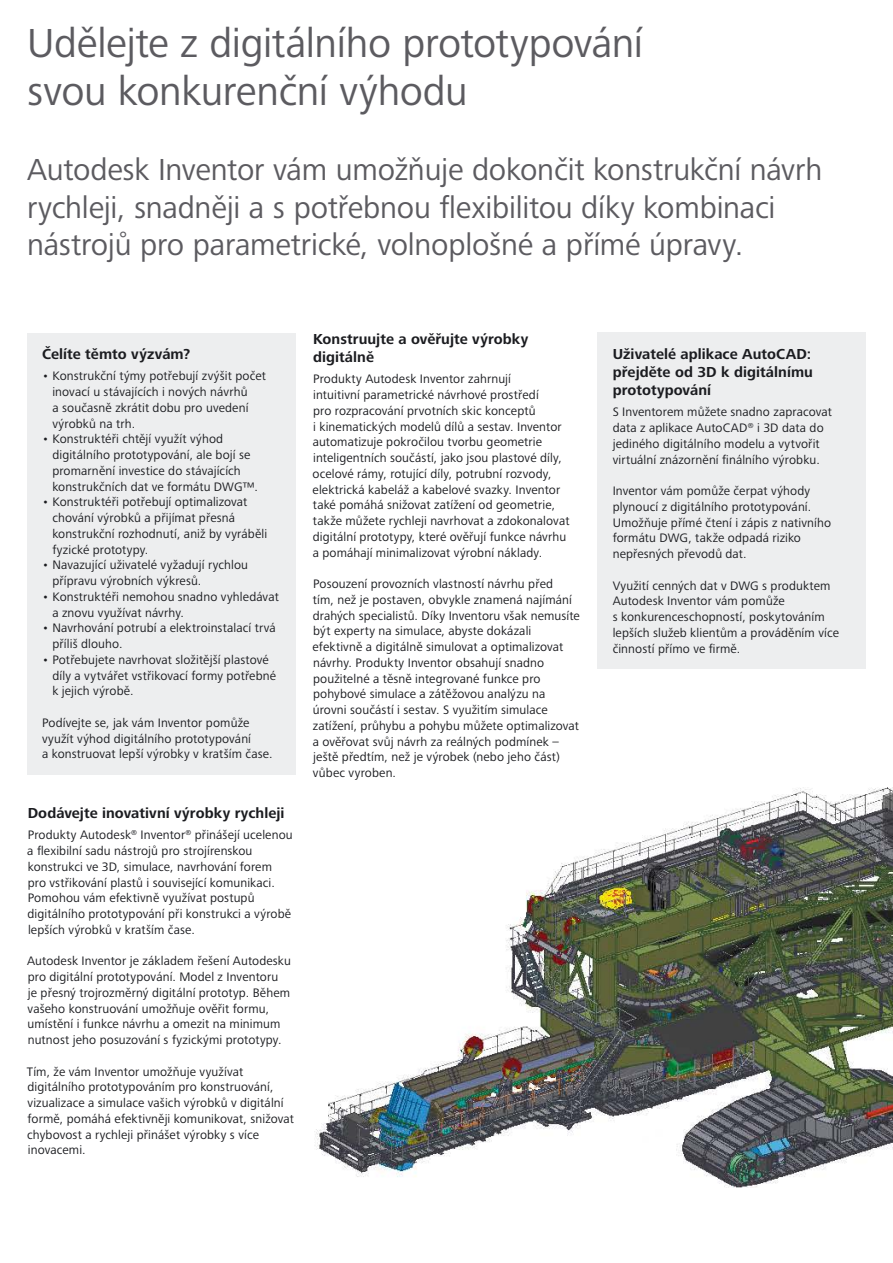
<style>
.page{position:relative;width:893px;height:1263px;background:#fff}
.page>*{position:absolute;margin:0;border:0;box-sizing:border-box;transform-origin:0 0}
.t1{font:42px/48px "Frutiger Next LTW1 G";letter-spacing:-.01em;color:#5c5b60}
.t2{font:31.5px/37.5px "Frutiger Next LTW1 G";letter-spacing:-.01em;color:#5c5b60}
.t3{font:700 15px/18px "Frutiger Next LTW1 G";letter-spacing:.005em;color:#1b1c20;text-align:justify}
.t4{font:12.75px/15.8px "Frutiger Next LTW1 G";letter-spacing:.01em;color:#1b1c20}
</style>
<div class="page">
<img style="left:284px;top:646px;width:609px;height:541px">
<div style="left:27px;top:333px;width:268px;height:441px;background:#edeeef"></div>
<div style="left:598px;top:333px;width:268px;height:336px;background:#edeeef"></div>
<h1 class="t1" style="left:27px;top:21px;width:617px">Udělejte z digitálního prototypování svou konkurenční výhodu</h1>
<h2 class="t2" style="left:27px;top:152px;width:797px">Autodesk Inventor vám umožňuje dokončit konstrukční návrh rychleji, snadněji a s potřebnou flexibilitou díky kombinaci nástrojů pro parametrické, volnoplošné a přímé úpravy.</h2>
<p class="t3" style="left:42px;top:345px;width:150px">Čelíte těmto výzvám?</p>
<p class="t4" style="left:52px;top:369px;width:215px;text-indent:-10px">• Konstrukční týmy potřebují zvýšit počet inovací u stávajících i nových návrhů<br>a současně zkrátit dobu pro uvedení výrobků na trh.</p>
<p class="t4" style="left:52px;top:432px;width:207px;text-indent:-10px">• Konstruktéři chtějí využít výhod digitálního prototypování, ale bojí se promarnění investice do stávajících konstrukčních dat ve formátu DWG™.</p>
<p class="t4" style="left:52px;top:495px;width:216px;text-indent:-10px">• Konstruktéři potřebují optimalizovat chování výrobků a přijímat přesná konstrukční rozhodnutí, aniž by vyráběli fyzické prototypy.</p>
<p class="t4" style="left:52px;top:558px;width:197px;text-indent:-10px">• Navazující uživatelé vyžadují rychlou přípravu výrobních výkresů.</p>
<p class="t4" style="left:52px;top:589px;width:228px;text-indent:-10px">• Konstruktéři nemohou snadno vyhledávat a znovu využívat návrhy.</p>
<p class="t4" style="left:52px;top:621px;width:225px;text-indent:-10px">• Navrhování potrubí a elektroinstalací trvá příliš dlouho.</p>
<p class="t4" style="left:52px;top:652px;width:225px;text-indent:-10px">• Potřebujete navrhovat složitější plastové díly a vytvářet vstřikovací formy potřebné k jejich výrobě.</p>
<p class="t4" style="left:42px;top:715px;width:232px">Podívejte se, jak vám Inventor pomůže využít výhod digitálního prototypování<br>a konstruovat lepší výrobky v kratším čase.</p>
<p class="t3" style="left:28px;top:804px;width:258px">Dodávejte inovativní výrobky rychleji</p>
<p class="t4" style="left:27px;top:828px;width:267px">Produkty Autodesk<sup>®</sup> Inventor<sup>®</sup> přinášejí ucelenou a flexibilní sadu nástrojů pro strojírenskou konstrukci ve 3D, simulace, navrhování forem pro vstřikování plastů i související komunikaci.<br>Pomohou vám efektivně využívat postupů digitálního prototypování při konstrukci a výrobě lepších výrobků v kratším čase.</p>
<p class="t4" style="left:27px;top:954px;width:265px">Autodesk Inventor je základem řešení Autodesku pro digitální prototypování. Model z Inventoru<br>je přesný trojrozměrný digitální prototyp. Během vašeho konstruování umožňuje ověřit formu, umístění i funkce návrhu a omezit na minimum nutnost jeho posuzování s fyzickými prototypy.</p>
<p class="t4" style="left:27px;top:1064px;width:269px">Tím, že vám Inventor umožňuje využívat digitálního prototypováním pro konstruování, vizualizace a simulace vašich výrobků v digitální formě, pomáhá efektivněji komunikovat, snižovat chybovost a rychleji přinášet výrobky s více inovacemi.</p>
<p class="t3" style="left:313px;top:330px;width:217px">Konstruujte a ověřujte výrobky digitálně</p>
<p class="t4" style="left:313px;top:372px;width:258px">Produkty Autodesk Inventor zahrnují<br>intuitivní parametrické návrhové prostředí<br>pro rozpracování prvotních skic konceptů<br>i kinematických modelů dílů a sestav. Inventor automatizuje pokročilou tvorbu geometrie inteligentních součástí, jako jsou plastové díly, ocelové rámy, rotující díly, potrubní rozvody, elektrická kabeláž a kabelové svazky. Inventor také pomáhá snižovat zatížení od geometrie, takže můžete rychleji navrhovat a zdokonalovat digitální prototypy, které ověřují funkce návrhu a pomáhají minimalizovat výrobní náklady.</p>
<p class="t4" style="left:313px;top:576px;width:269px">Posouzení provozních vlastností návrhu před<br>tím, než je postaven, obvykle znamená najímání drahých specialistů. Díky Inventoru však nemusíte být experty na simulace, abyste dokázali efektivně a digitálně simulovat a optimalizovat návrhy. Produkty Inventor obsahují snadno použitelné a těsně integrované funkce pro pohybové simulace a zátěžovou analýzu na úrovni součástí i sestav. S využitím simulace zatížení, průhybu a pohybu můžete optimalizovat a ověřovat svůj návrh za reálných podmínek – ještě předtím, než je výrobek (nebo jeho část) vůbec vyroben.</p>
<p class="t3" style="left:613px;top:345px;width:202px">Uživatelé aplikace AutoCAD: přejděte od 3D k digitálnímu prototypování</p>
<p class="t4" style="left:613px;top:405px;width:221px">S Inventorem můžete snadno zapracovat data z aplikace AutoCAD<sup>®</sup> i 3D data do jediného digitálního modelu a vytvořit virtuální znázornění finálního výrobku.</p>
<p class="t4" style="left:613px;top:483px;width:220px">Inventor vám pomůže čerpat výhody plynoucí z digitálního prototypování.<br>Umožňuje přímé čtení i zápis z nativního formátu DWG, takže odpadá riziko nepřesných převodů dat.</p>
<p class="t4" style="left:613px;top:578px;width:228px">Využití cenných dat v DWG s produktem Autodesk Inventor vám pomůže<br>s konkurenceschopností, poskytováním lepších služeb klientům a prováděním více činností přímo ve firmě.</p>
</div>
